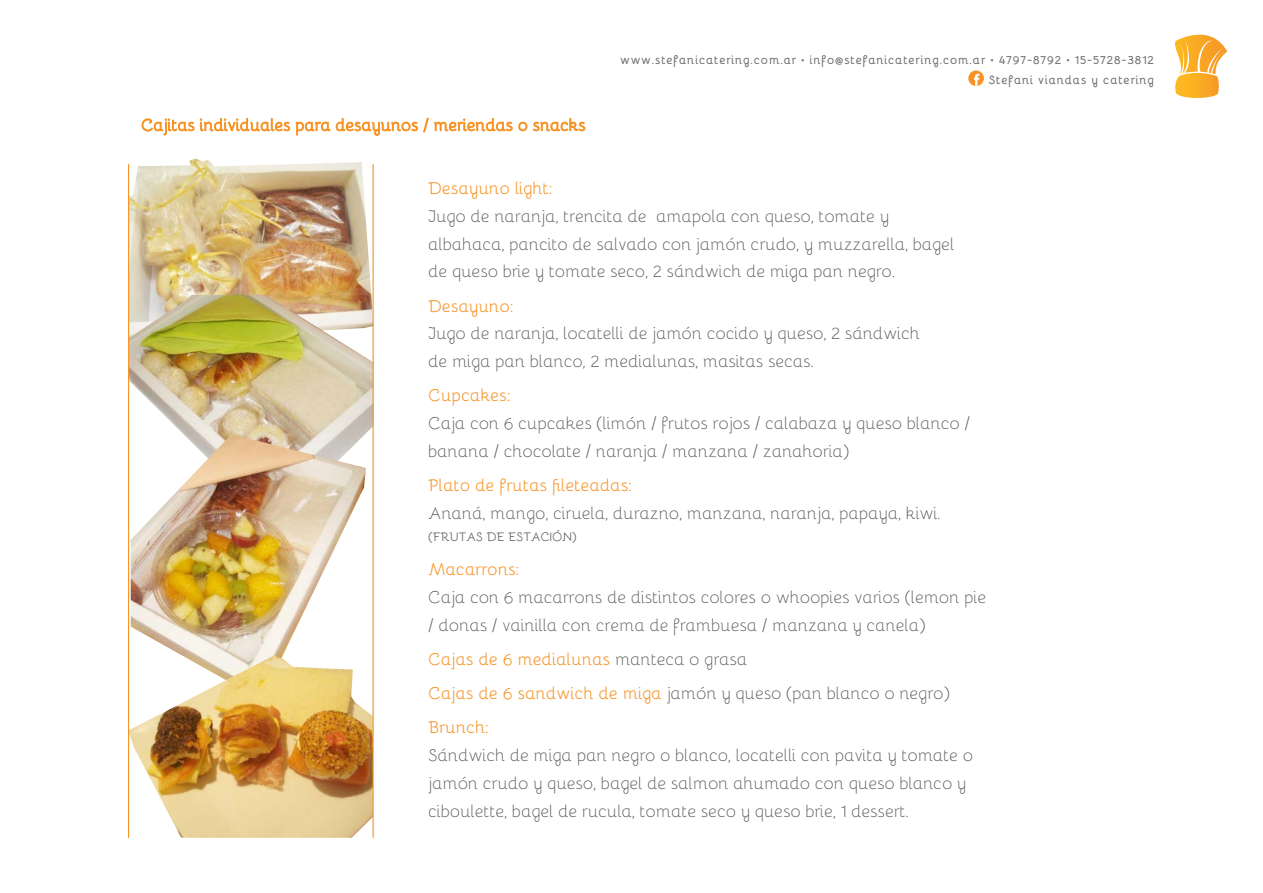
<style>
.page{position:relative;width:1263px;height:893px;background:#fff}
.page>*{position:absolute;margin:0;border:0;box-sizing:border-box;transform-origin:0 0}
.t1{font:300 17.1px/27.9px "Bellota";color:#57585a}
.t2{font:17.1px/34px "Bellota";color:#f79325}
.t3{font:16.5px "Bellota";color:#f79325}
.t4{font:12.45px "Bellota";color:#57585a}
.t5{font:700 12px/19.5px "Bellota";letter-spacing:.05em;color:#6c6d70;text-align:right}
.s1{font-weight:300;color:#57585a}
</style>
<div class="page">
<svg style="left:141px;top:117px;width:445px;height:19px"></svg>
<svg style="left:1175px;top:35px;width:52px;height:63px"></svg>
<img style="left:129px;top:159px;width:244px;height:136px">
<img style="left:129px;top:295px;width:244px;height:183px">
<img style="left:131px;top:434px;width:235px;height:220px">
<img style="left:129px;top:654px;width:244px;height:184px">
<hr style="left:128px;top:164px;width:1px;height:674px;background:#f79325">
<hr style="left:373px;top:164px;width:1px;height:674px;background:#f79325">
<svg style="left:968px;top:70px;width:16px;height:16px"></svg>
<p class="t3" style="left:141px;top:112px;width:446px">Cajitas individuales para desayunos / meriendas o snacks</p>
<p class="t5" style="left:620px;top:49px;width:536px">www.stefanicatering.com.ar • info@stefanicatering.com.ar • 4797-8792 • 15-5728-3812<br>Stefani viandas y catering</p>
<p class="t2" style="left:429px;top:170px;width:126px">Desayuno light:</p>
<p class="t1" style="left:429px;top:201px;width:527px">Jugo de naranja, trencita de amapola con queso, tomate y albahaca, pancito de salvado con jamón crudo, y muzzarella, bagel de queso brie y tomate seco, 2 sándwich de miga pan negro.</p>
<p class="t2" style="left:429px;top:288px;width:87px">Desayuno:</p>
<p class="t1" style="left:429px;top:319px;width:493px">Jugo de naranja, locatelli de jamón cocido y queso, 2 sándwich de miga pan blanco, 2 medialunas, masitas secas.</p>
<p class="t2" style="left:429px;top:377px;width:84px">Cupcakes:</p>
<p class="t1" style="left:429px;top:408px;width:543px">Caja con 6 cupcakes (limón / frutos rojos / calabaza y queso blanco / banana / chocolate / naranja / manzana / zanahoria)</p>
<p class="t2" style="left:429px;top:467px;width:205px">Plato de frutas fileteadas:</p>
<p class="t1" style="left:429px;top:498px;width:514px">Ananá, mango, ciruela, durazno, manzana, naranja, papaya, kiwi.</p>
<p class="t4" style="left:429px;top:527px;width:150px">(FRUTAS DE ESTACIÓN)</p>
<p class="t2" style="left:429px;top:551px;width:93px">Macarrons:</p>
<p class="t1" style="left:429px;top:582px;width:559px">Caja con 6 macarrons de distintos colores o whoopies varios (lemon pie / donas / vainilla con crema de frambuesa / manzana y canela)</p>
<p class="t2" style="left:429px;top:641px;width:523px">Cajas de 6 medialunas <span class="s1">manteca o grasa<br></span>Cajas de 6 sandwich de miga <span class="s1">jamón y queso (pan blanco o negro)<br></span>Brunch:</p>
<p class="t1" style="left:429px;top:740px;width:546px">Sándwich de miga pan negro o blanco, locatelli con pavita y tomate o jamón crudo y queso, bagel de salmon ahumado con queso blanco y ciboulette, bagel de rucula, tomate seco y queso brie, 1 dessert.</p>
</div>
